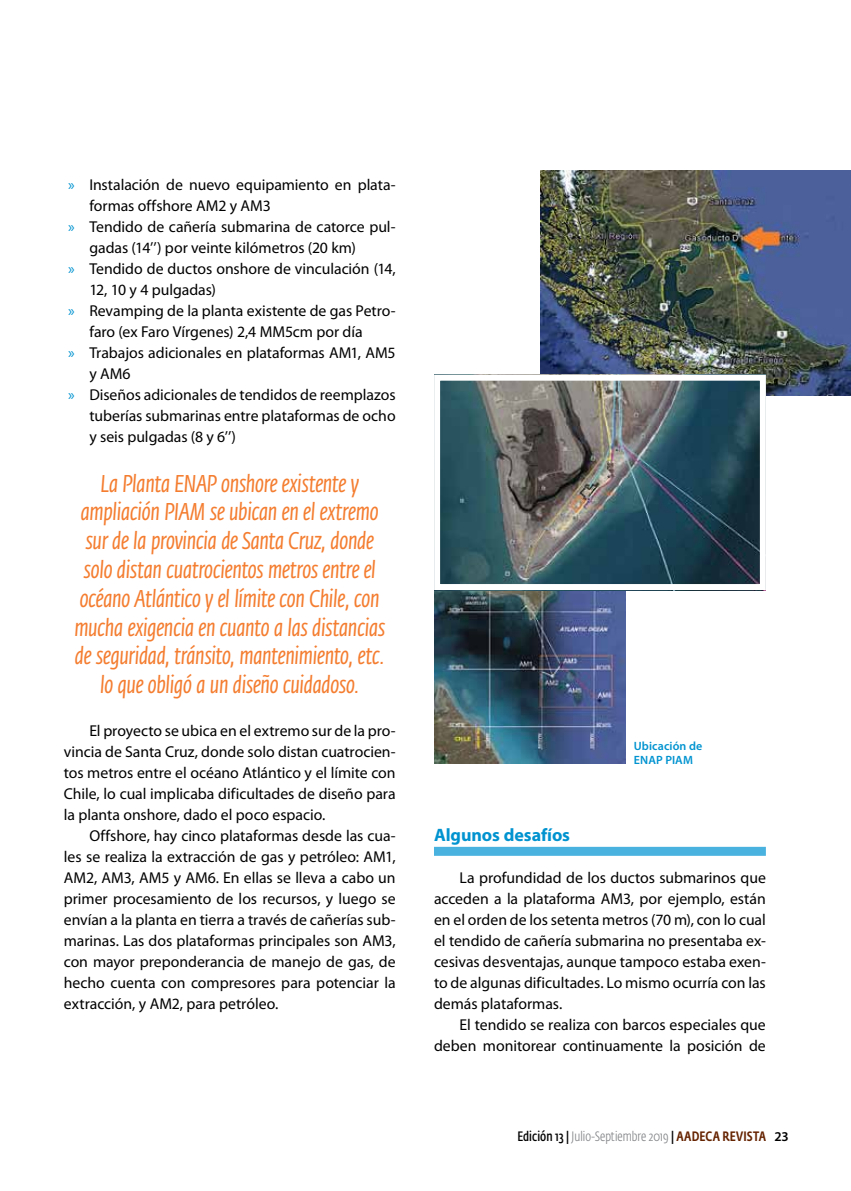
<style>
.page{position:relative;width:851px;height:1191px;background:#fff}
.page>*{position:absolute;margin:0;border:0;box-sizing:border-box;transform-origin:0 0}
.t1{font:italic 24px/28.8px "Fedra Sans Cond Std";letter-spacing:-.01em;color:#f47d30;text-align:center}
.t2{font:700 18px "Myriad Pro";letter-spacing:-.005em;color:#0093d0}
.t3{font:15.75px/21px "Myriad Pro";letter-spacing:-.005em;color:#000;text-align:justify}
.t4{font:300 13.5px "Fedra Sans Cond Std";letter-spacing:.005em;color:#808285}
.t5{font:600 12px/14.4px "Myriad Pro";letter-spacing:.01em;color:#0093d0}
.s1{color:#0093d0}
.s2{font-weight:600;color:#000}
.s3{font-weight:500;color:#000}
.s4{font-weight:500;color:#652300}
.s5{font-family:"Myriad Pro";font-weight:600;color:#000}
</style>
<div class="page">
<div style="left:434px;top:847px;width:331px;height:9px;background:#4ab2df"></div>
<img style="left:540px;top:170px;width:310px;height:226px">
<img style="left:434px;top:590px;width:191px;height:174px">
<img style="left:441px;top:382px;width:317px;height:201px">
<div style="left:434px;top:375px;width:331px;height:215px;border:6px solid #fff"></div>
<p class="t3" style="left:68px;top:173px;width:329px"><span class="s1">»</span> Instalación de nuevo equipamiento en plata-</p>
<p class="t3" style="left:89px;top:194px;width:183px">formas offshore AM2 y AM3</p>
<p class="t3" style="left:68px;top:215px;width:329px"><span class="s1">»</span> Tendido de cañería submarina de catorce pul-</p>
<p class="t3" style="left:89px;top:236px;width:268px">gadas (14’’) por veinte kilómetros (20 km)</p>
<p class="t3" style="left:68px;top:257px;width:329px"><span class="s1">»</span> Tendido de ductos onshore de vinculación (14,</p>
<p class="t3" style="left:89px;top:278px;width:128px">12, 10 y 4 pulgadas)</p>
<p class="t3" style="left:68px;top:299px;width:329px"><span class="s1">»</span> Revamping de la planta existente de gas Petro-</p>
<p class="t3" style="left:89px;top:320px;width:275px">faro (ex Faro Vírgenes) 2,4 MM5cm por día</p>
<p class="t3" style="left:68px;top:341px;width:329px"><span class="s1">»</span> Trabajos adicionales en plataformas AM1, AM5</p>
<p class="t3" style="left:89px;top:362px;width:43px">y AM6</p>
<p class="t3" style="left:68px;top:383px;width:329px"><span class="s1">»</span> Diseños adicionales de tendidos de reemplazos</p>
<p class="t3" style="left:89px;top:404px;width:308px">tuberías submarinas entre plataformas de ocho</p>
<p class="t3" style="left:89px;top:425px;width:148px">y seis pulgadas (8 y 6’’)</p>
<p class="t1" style="left:74px;top:469px;width:312px">La Planta ENAP onshore existente y ampliación PIAM se ubican en el extremo sur de la provincia de Santa Cruz, donde solo distan cuatrocientos metros entre el océano Atlántico y el límite con Chile, con mucha exigencia en cuanto a las distancias de seguridad, tránsito, mantenimiento, etc. lo que obligó a un diseño cuidadoso.</p>
<p class="t3" style="left:64px;top:719px;width:333px;text-indent:25px">El proyecto se ubica en el extremo sur de la pro&shy;vincia de Santa Cruz, donde solo distan cuatrocien&shy;tos metros entre el océano Atlántico y el límite con Chile, lo cual implicaba dificultades de diseño para la planta onshore, dado el poco espacio.</p>
<p class="t3" style="left:64px;top:824px;width:333px;text-indent:25px">Offshore, hay cinco plataformas desde las cua&shy;les se realiza la extracción de gas y petróleo: AM1, AM2, AM3, AM5 y AM6. En ellas se lleva a cabo un primer procesamiento de los recursos, y luego se envían a la planta en tierra a través de cañerías sub&shy;marinas. Las dos plataformas principales son AM3, con mayor preponderancia de manejo de gas, de hecho cuenta con compresores para potenciar la extracción, y AM2, para petróleo.</p>
<p class="t2" style="left:434px;top:823px;width:137px">Algunos desafíos</p>
<p class="t5" style="left:633px;top:738px;width:70px">Ubicación de<br>ENAP PIAM</p>
<p class="t3" style="left:434px;top:866px;width:333px;text-indent:26px">La profundidad de los ductos submarinos que acceden a la plataforma AM3, por ejemplo, están en el orden de los setenta metros (70 m), con lo cual el tendido de cañería submarina no presentaba ex&shy;cesivas desventajas, aunque tampoco estaba exen&shy;to de algunas dificultades. Lo mismo ocurría con las demás plataformas.</p>
<p class="t3" style="left:434px;top:1013px;width:333px;text-align:right">El tendido se realiza con barcos especiales que deben monitorear continuamente la posición de</p>
<p class="t4" style="left:517px;top:1128px;width:273px"><span class="s2">Edición 13</span> <span class="s3">|</span> Julio-Septiembre 2019 <span class="s3">|</span> <span class="s4">AADECA REVISTA</span> <span class="s5">23</span></p>
</div>
